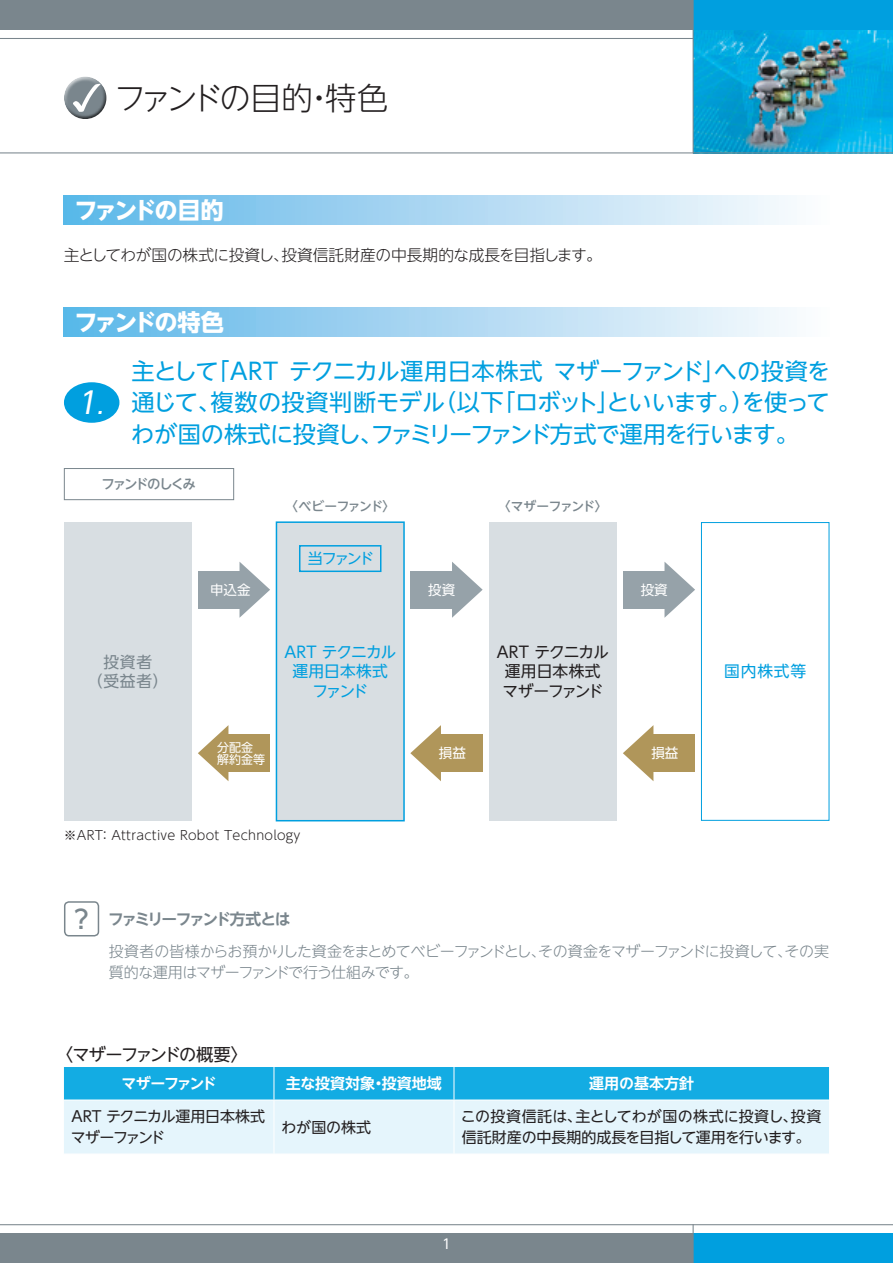
<style>
.page{position:relative;width:893px;height:1263px;background:#fff}
.page>*{position:absolute;margin:0;border:0;box-sizing:border-box;transform-origin:0 0}
.t1{font:300 31.5px "UD Shin Go NT Pro";letter-spacing:-.11em;color:#231f20}
.t2{font:italic 30px "UD Shin Go NT Pro";color:#fff}
.t3{font:23.25px/31.5px "UD Shin Go NT Pro";letter-spacing:-.05em;color:#009fdf;text-align:justify}
.t4{font:700 23.25px "UD Shin Go NT Pro";letter-spacing:-.125em;color:#fff}
.t5{font:17.25px "UD Shin Go NT Pro";letter-spacing:-.095em;color:#231f20}
.t6{font:300 15.75px "UD Shin Go NT Pro";letter-spacing:-.015em;color:#231f20}
.t7{font:15.75px/19.5px "UD Shin Go NT Pro";letter-spacing:-.04em;color:#231f20;text-align:center}
.t8{font:15.75px/19.5px "UD Shin Go NT Pro";letter-spacing:-.03em;color:#009fdf;text-align:center}
.t9{font:700 15.75px "UD Shin Go NT Pro De";letter-spacing:-.135em;color:#7a868d}
.t10{font:15.75px/19.5px "UD Shin Go NT Pro";letter-spacing:.05em;color:#7a868d;text-align:center}
.t11{font:15.75px "UD Shin Go NT Pro";letter-spacing:.01em;color:#009fdf}
.t12{font:300 15px/21px "UD Shin Go NT Pro";letter-spacing:-.05em;color:#7a868d}
.t13{font:15px/21px "UD Shin Go NT Pro";letter-spacing:-.015em;color:#231f20}
.t14{font:15px/21px "UD Shin Go NT Pro";letter-spacing:-.04em;color:#231f20}
.t15{font:700 15px "UD Shin Go NT Pro De";letter-spacing:-.005em;color:#fff}
.t16{font:700 15px "UD Shin Go NT Pro De";letter-spacing:-.12em;color:#fff}
.t17{font:15px "UD Shin Go NT Pro";letter-spacing:-.17em;color:#009fdf}
.t18{font:13.5px "UD Shin Go NT Pro";color:#fff}
.t19{font:500 13.5px "UD Shin Go NT Pro";letter-spacing:-.14em;color:#7a868d}
.t20{font:300 12.75px "UD Shin Go NT Pro";letter-spacing:.02em;color:#231f20}
.t21{font:500 12.75px "UD Shin Go NT Pro";letter-spacing:-.075em;color:#7a868d}
.t22{font:12px/12px "UD Shin Go NT Pro";color:#fff}
.s1{font-size:23.25px}
.s2{font-family:"UD Shin Go NT Pro";font-weight:500;font-size:25.5px}
</style>
<div class="page">
<hr style="left:0;top:38px;width:893px;height:1px;background:#7a868d">
<img style="left:694px;top:30px;width:199px;height:122px">
<div style="left:0;top:0;width:693px;height:30px;background:#7a868d"></div>
<div style="left:0;top:1233px;width:693px;height:30px;background:#7a868d"></div>
<hr style="left:0;top:152px;width:893px;height:1px;background:#7a868d">
<hr style="left:0;top:1224px;width:893px;height:1px;background:#7a868d">
<div style="left:693px;top:0;width:200px;height:30px;background:#009fdf"></div>
<div style="left:693px;top:1233px;width:200px;height:30px;background:#009fdf"></div>
<hr style="left:693px;top:1224px;width:1px;height:39px;background:#7a868d">
<hr style="left:693px;top:0;width:1px;height:153px;background:#7a868d">
<div style="left:64px;top:76px;width:43px;height:34px;background:#fff;opacity:.75"></div>
<div style="left:64px;top:83px;width:44px;height:38px;background:#231f20;opacity:.75"></div>
<div style="left:64px;top:196px;width:765px;height:29px;background:linear-gradient(to right,#5cb6e8,#fdfcfd)"></div>
<div style="left:64px;top:308px;width:765px;height:29px;background:linear-gradient(to right,#5cb6e8,#fdfcfd)"></div>
<div style="left:64px;top:382px;width:55px;height:41px;background:#009fdf;border-radius:50%"></div>
<div style="left:64px;top:468px;width:170px;height:32px;border:1px solid #7a868d"></div>
<div style="left:64px;top:522px;width:128px;height:299px;background:#d8dee2"></div>
<div style="left:276px;top:521px;width:129px;height:300px;background:#d8dee2;border:2px solid #009fdf"></div>
<div style="left:489px;top:522px;width:127px;height:299px;background:#d8dee2"></div>
<div style="left:701px;top:522px;width:128px;height:299px;border:1px solid #009fdf"></div>
<div style="left:198px;top:571px;width:47px;height:37px;background:#96a2a9"></div>
<svg style="left:240px;top:562px;width:30px;height:55px"></svg>
<div style="left:223px;top:734px;width:47px;height:38px;background:#b0965a"></div>
<svg style="left:198px;top:725px;width:30px;height:56px"></svg>
<div style="left:410px;top:571px;width:47px;height:37px;background:#96a2a9"></div>
<svg style="left:452px;top:562px;width:31px;height:56px"></svg>
<div style="left:436px;top:734px;width:47px;height:38px;background:#b0965a"></div>
<svg style="left:410px;top:725px;width:31px;height:56px"></svg>
<div style="left:623px;top:571px;width:47px;height:37px;background:#96a2a9"></div>
<svg style="left:664px;top:562px;width:31px;height:56px"></svg>
<div style="left:648px;top:734px;width:47px;height:38px;background:#b0965a"></div>
<svg style="left:623px;top:725px;width:30px;height:56px"></svg>
<div style="left:299px;top:545px;width:82px;height:27px;border:2px solid #009fdf"></div>
<div style="left:64px;top:901px;width:35px;height:35px;border:2px solid #7a868d;border-radius:4px"></div>
<svg style="left:64px;top:1067px;width:765px;height:87px;background:#96d9f2"></svg>
<hr style="left:274px;top:1067px;width:1px;height:33px;background:#fff">
<hr style="left:454px;top:1067px;width:1px;height:33px;background:#fff">
<hr style="left:274px;top:1100px;width:1px;height:54px;background:#fff">
<hr style="left:454px;top:1100px;width:1px;height:54px;background:#fff">
<hr style="left:64px;top:1100px;width:210px;height:1px;background:#fff">
<hr style="left:274px;top:1100px;width:180px;height:1px;background:#fff">
<hr style="left:454px;top:1100px;width:375px;height:1px;background:#fff">
<h1 class="t1" style="left:114px;top:72px;width:275px">ファンドの目的・特色</h1>
<p class="t4" style="left:74px;top:191px;width:151px">ファンドの目的</p>
<p class="t6" style="left:64px;top:242px;width:539px">主としてわが国の株式に投資し、投資信託財産の中長期的な成長を目指します。</p>
<p class="t4" style="left:74px;top:303px;width:151px">ファンドの特色</p>
<p class="t3" style="left:131px;top:355px;width:701px">主として「ART テクニカル運用日本株式 マザーファンド」への投資を通じて、複数の投資判断モデル（以下「ロボット」といいます。）を使ってわが国の株式に投資し、ファミリーファンド方式で運用を行います。</p>
<p class="t19" style="left:101px;top:473px;width:96px">ファンドのしくみ</p>
<p class="t21" style="left:285px;top:496px;width:112px">〈ベビーファンド〉</p>
<p class="t21" style="left:498px;top:496px;width:111px">〈マザーファンド〉</p>
<p class="t2" style="left:77px;top:378px;width:34px">1<span class="s1">.</span></p>
<p class="t18" style="left:210px;top:579px;width:42px">申込金</p>
<p class="t17" style="left:308px;top:546px;width:68px">当ファンド</p>
<p class="t18" style="left:428px;top:579px;width:28px">投資</p>
<p class="t10" style="left:87px;top:651px;width:83px">投資者<br>（受益者）</p>
<p class="t8" style="left:284px;top:642px;width:113px">ART テクニカル運用日本株式ファンド</p>
<p class="t7" style="left:497px;top:642px;width:113px">ART テクニカル運用日本株式マザーファンド</p>
<p class="t22" style="left:217px;top:741px;width:49px">分配金解約金等</p>
<p class="t20" style="left:64px;top:825px;width:238px">※ART：Attractive Robot Technology</p>
<p class="t18" style="left:439px;top:742px;width:28px">損益</p>
<p class="t18" style="left:641px;top:579px;width:28px">投資</p>
<p class="t18" style="left:651px;top:742px;width:28px">損益</p>
<p class="t11" style="left:724px;top:659px;width:83px">国内株式等</p>
<p class="t9" style="left:74px;top:906px;width:217px"><span class="s2">?</span> ファミリーファンド方式とは</p>
<p class="t12" style="left:109px;top:940px;width:722px">投資者の皆様からお預かりした資金をまとめてベビーファンドとし、その資金をマザーファンドに投資して、その実質的な運用はマザーファンドで行う仕組みです。</p>
<p class="t5" style="left:56px;top:1040px;width:194px">〈マザーファンドの概要〉</p>
<p class="t16" style="left:121px;top:1071px;width:97px">マザーファンド</p>
<p class="t15" style="left:286px;top:1071px;width:157px">主な投資対象・投資地域</p>
<p class="t15" style="left:589px;top:1071px;width:106px">運用の基本方針</p>
<p class="t14" style="left:71px;top:1105px;width:196px">ART テクニカル運用日本株式マザーファンド</p>
<p class="t13" style="left:282px;top:1116px;width:91px">わが国の株式</p>
<p class="t13" style="left:461px;top:1105px;width:362px">この投資信託は、主としてわが国の株式に投資し、投資信託財産の中長期的成長を目指して運用を行います。</p>
<p class="t18" style="left:442px;top:1233px;width:10px">1</p>
</div>
